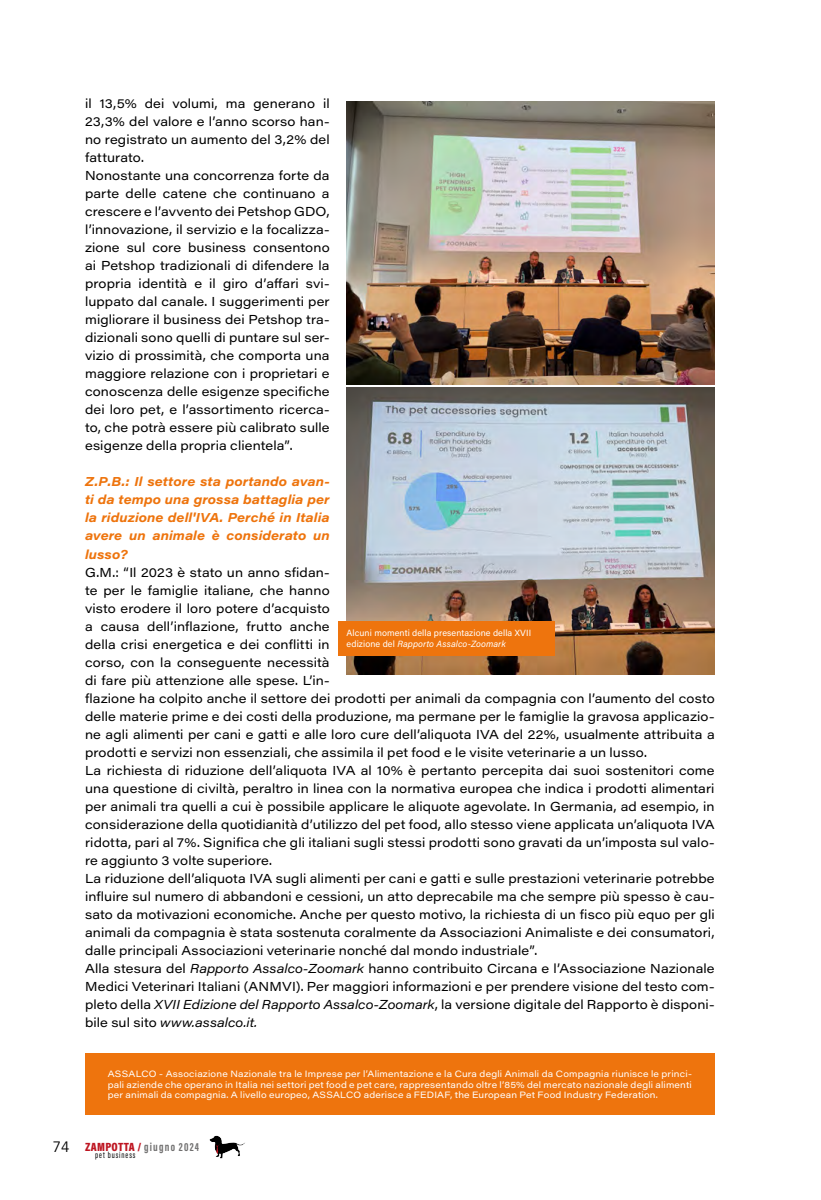
<style>
.page{position:relative;width:821px;height:1200px;background:#fff}
.page>*{position:absolute;margin:0;border:0;box-sizing:border-box;transform-origin:0 0}
.t1{font:12.75px/18px "Acumin Pro Wide";letter-spacing:.01em;color:#000}
.t2{font:italic 700 12.75px/18px "Acumin Pro Wide";letter-spacing:.01em;color:#ee740d;text-align:justify}
.t3{font:700 12px "Acumin Pro Extra Cond";letter-spacing:.1em;color:#706f6f}
.t4{font:9px/10.8px "Acumin Pro Wide";letter-spacing:.02em;color:#fff;text-align:justify}
.t5{font:9px/10.5px "Acumin Pro";letter-spacing:.01em;color:#fff}
.t6{font:9px "Acumin Pro Extra Cond";letter-spacing:.1em;color:#000}
.s1{font-style:italic}
.s2{font-family:"Avenir";font-weight:400;font-size:15px;color:#000}
.s3{font-family:"Acumin Pro Cond";font-weight:900;color:#be1622}
</style>
<div class="page">
<svg style="left:209px;top:1135px;width:36px;height:23px"></svg>
<div style="left:85px;top:1053px;width:629px;height:61px;background:#ee740d"></div>
<img style="left:347px;top:101px;width:367px;height:283px">
<img style="left:347px;top:388px;width:367px;height:286px">
<div style="left:338px;top:621px;width:216px;height:34px;background:#ee740d"></div>
<p class="t1" style="left:85px;top:94px;width:246px">il 13,5% dei volumi, ma generano il 23,3% del valore e l’anno scorso han&shy;no registrato un aumento del 3,2% del fatturato.<br>Nonostante una concorrenza forte da parte delle catene che continuano a crescere e l’avvento dei Petshop GDO, l’innovazione, il servizio e la focalizza&shy;zione sul core business consentono ai Petshop tradizionali di difendere la propria identità e il giro d’affari svi&shy;luppato dal canale. I suggerimenti per migliorare il business dei Petshop tra&shy;dizionali sono quelli di puntare sul ser&shy;vizio di prossimità, che comporta una maggiore relazione con i proprietari e conoscenza delle esigenze specifiche dei loro pet, e l’assortimento ricerca&shy;to, che potrà essere più calibrato sulle esigenze della propria clientela”.</p>
<p class="t2" style="left:85px;top:472px;width:246px">Z.P.B.: Il settore sta portando avan&shy;ti da tempo una grossa battaglia per la riduzione dell'IVA. Perché in Italia avere un animale è considerato un lusso?</p>
<p class="t1" style="left:85px;top:562px;width:631px">G.M.: “Il 2023 è stato un anno sfidan-<br>te per le famiglie italiane, che hanno<br>visto erodere il loro potere d’acquisto<br>a causa dell’inflazione, frutto anche<br>della crisi energetica e dei conflitti in<br>corso, con la conseguente necessità<br>di fare più attenzione alle spese. L’in-<br>flazione ha colpito anche il settore dei prodotti per animali da compagnia con l’aumento del costo delle materie prime e dei costi della produzione, ma permane per le famiglie la gravosa applicazio&shy;ne agli alimenti per cani e gatti e alle loro cure dell’aliquota IVA del 22%, usualmente attribuita a prodotti e servizi non essenziali, che assimila il pet food e le visite veterinarie a un lusso.<br>La richiesta di riduzione dell’aliquota IVA al 10% è pertanto percepita dai suoi sostenitori come una questione di civiltà, peraltro in linea con la normativa europea che indica i prodotti alimentari per animali tra quelli a cui è possibile applicare le aliquote agevolate. In Germania, ad esempio, in considerazione della quotidianità d’utilizzo del pet food, allo stesso viene applicata un’aliquota IVA ridotta, pari al 7%. Significa che gli italiani sugli stessi prodotti sono gravati da un’imposta sul valo&shy;re aggiunto 3 volte superiore.<br>La riduzione dell’aliquota IVA sugli alimenti per cani e gatti e sulle prestazioni veterinarie potrebbe influire sul numero di abbandoni e cessioni, un atto deprecabile ma che sempre più spesso è cau&shy;sato da motivazioni economiche. Anche per questo motivo, la richiesta di un fisco più equo per gli animali da compagnia è stata sostenuta coralmente da Associazioni Animaliste e dei consumatori, dalle principali Associazioni veterinarie nonché dal mondo industriale”.<br>Alla stesura del <span class="s1">Rapporto Assalco-Zoomark</span> hanno contribuito Circana e l’Associazione Nazionale Medici Veterinari Italiani (ANMVI). Per maggiori informazioni e per prendere visione del testo com&shy;pleto della <span class="s1">XVII Edizione del Rapporto Assalco-Zoomark</span>, la versione digitale del Rapporto è disponi&shy;bile sul sito <span class="s1">www.assalco.it.</span></p>
<p class="t5" style="left:346px;top:627px;width:186px">Alcuni momenti della presentazione della XVII edizione del <span class="s1">Rapporto Assalco-Zoomark</span></p>
<p class="t4" style="left:108px;top:1067px;width:585px">ASSALCO - Associazione Nazionale tra le Imprese per l’Alimentazione e la Cura degli Animali da Compagnia riunisce le princi&shy;pali aziende che operano in Italia nei settori pet food e pet care, rappresentando oltre l’85% del mercato nazionale degli alimenti per animali da compagnia. A livello europeo, ASSALCO aderisce a FEDIAF, the European Pet Food Industry Federation.</p>
<p class="t3" style="left:53px;top:1139px;width:148px"><span class="s2">74</span> <span class="s3">ZAMPOTTA /</span> giugno 2024</p>
<p class="t6" style="left:95px;top:1148px;width:42px">pet business</p>
</div>
